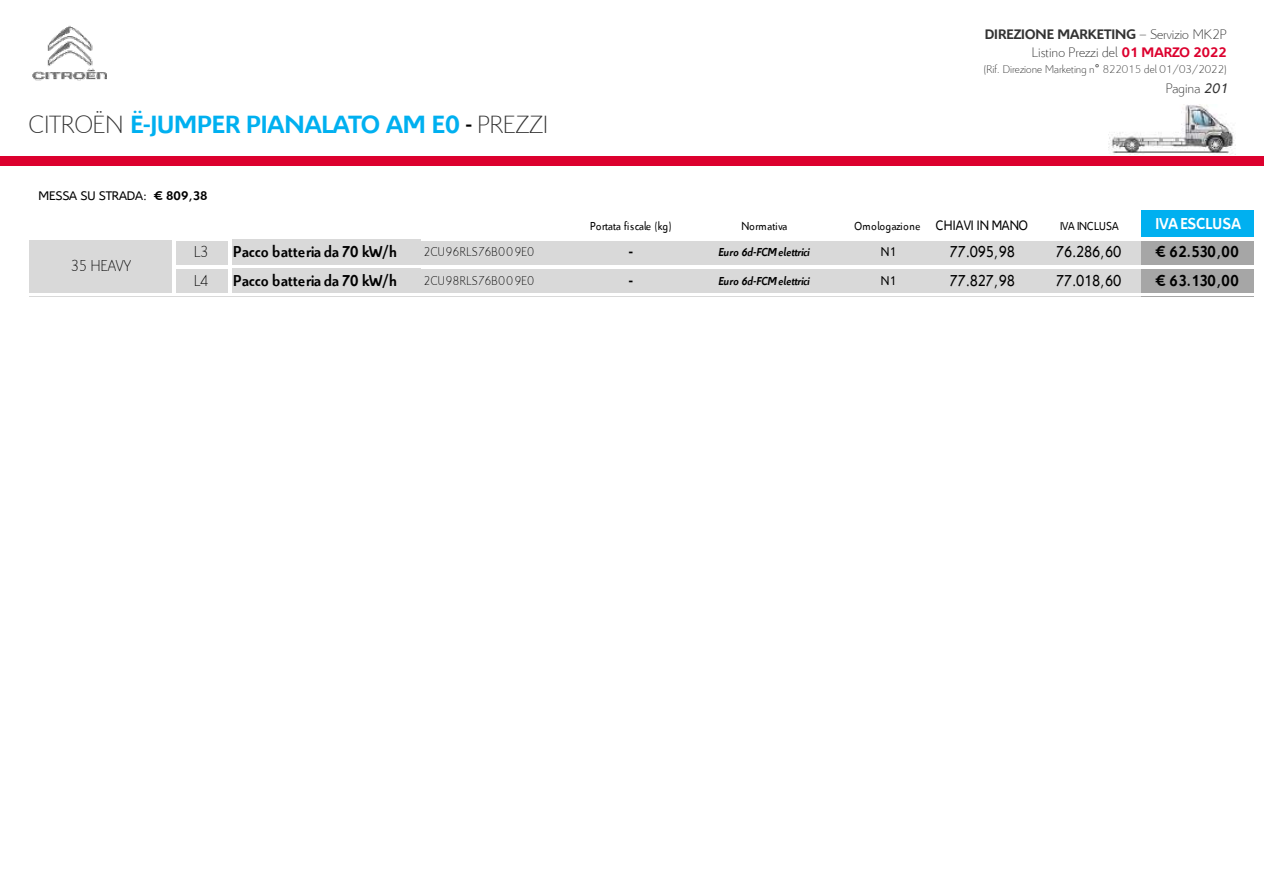
<style>
.page{position:relative;width:1264px;height:893px;background:#fff}
.page>*{position:absolute;margin:0;border:0;box-sizing:border-box;transform-origin:0 0}
.t1{font:700 27px "Citroen";color:#00b0f0}
.t2{font:700 17.1px "Citroen";letter-spacing:.005em;color:#000;scale:.89 1}
.t3{font:17.1px "Citroen";letter-spacing:-.015em;color:#000;scale:.89 1}
.t4{font:300 17.1px "Citroen";letter-spacing:-.005em;color:#000;scale:.89 1}
.t5{font:700 17.1px "Citroen";letter-spacing:.01em;color:#fff;scale:.89 1}
.t6{font:300 15px/18px "Citroen";color:#333;text-align:right}
.t7{font:300 13.65px "Citroen";letter-spacing:.045em;color:#000;scale:.89 1}
.t8{font:13.65px "Citroen";color:#000;scale:.89 1}
.t9{font:13.5px "Citroen";letter-spacing:-.005em;color:#000}
.t10{font:italic 700 12.45px "Citroen";color:#000;scale:.89 1}
.t11{font:12.45px "Citroen";letter-spacing:.02em;color:#000;scale:.89 1}
.t12{font:12.45px "Citroen";letter-spacing:.06em;color:#000;scale:.89 1}
.t13{font:300 12px "Citroen";letter-spacing:.005em;color:#333}
.s1{font-weight:700}
.s2{font-weight:700;color:#dc002e}
.s3{font-family:"Arial";font-weight:400}
.s4{color:#404040}
.s5{font-weight:300;color:#333}
.s6{font-weight:400;color:#000}
.s7{font-weight:400;font-style:italic}
.s8{font-size:14.85px}
</style>
<div class="page">
<img style="left:32px;top:25px;width:75px;height:56px">
<div style="left:0;top:156px;width:1263px;height:9px;background:#dc002e"></div>
<img style="left:1108px;top:105px;width:127px;height:49px">
<div style="left:1141px;top:211px;width:112px;height:28px;background:#00b0f0"></div>
<div style="left:29px;top:238px;width:1113px;height:58px;background:#d9d9d9"></div>
<div style="left:1141px;top:238px;width:112px;height:58px;background:#a6a6a6"></div>
<hr style="left:28px;top:238px;width:144px;height:1px;background:#fff">
<hr style="left:175px;top:237px;width:56px;height:3px;background:#fff">
<hr style="left:231px;top:237px;width:189px;height:2px;background:#fff">
<hr style="left:175px;top:265px;width:56px;height:4px;background:#fff">
<hr style="left:231px;top:265px;width:189px;height:3px;background:#fff">
<hr style="left:30px;top:294px;width:201px;height:2px;background:#fff">
<hr style="left:231px;top:294px;width:189px;height:2px;background:#fff">
<hr style="left:172px;top:237px;width:3px;height:59px;background:#fff">
<hr style="left:228px;top:240px;width:3px;height:56px;background:#fff">
<hr style="left:420px;top:237px;width:833px;height:3px;background:#fff">
<hr style="left:420px;top:265px;width:833px;height:4px;background:#fff">
<hr style="left:420px;top:294px;width:833px;height:2px;background:#fff">
<p class="t6" style="left:984px;top:25px;width:243px"><span class="s1">DIREZIONE MARKETING</span> – Servizio MK2P<br>Listino Prezzi del <span class="s2">01 MARZO 2022</span></p>
<p class="t13" style="left:983px;top:61px;width:244px">(Rif. Direzione Marketing n<span class="s3">°</span> <span class="s4">822015</span> del 01/03/2022)</p>
<h1 class="t1" style="left:29px;top:106px;width:520px"><span class="s5">CITROËN</span> Ë-JUMPER PIANALATO AM E0 <span class="s6">-</span> <span class="s5">PREZZI</span></h1>
<p class="t9" style="left:38px;top:186px;width:171px">MESSA SU STRADA: <span class="s1">€ 809,38</span></p>
<p class="t6" style="left:1165px;top:79px;width:64px">Pagina <span class="s7">201</span></p>
<p class="t11" style="left:590px;top:218px;width:93px">Portata fiscale (kg)</p>
<p class="t11" style="left:741px;top:218px;width:53px">Normativa</p>
<p class="t12" style="left:854px;top:218px;width:196px">Omologazione <span class="s8">CHIAVI IN MANO</span></p>
<p class="t11" style="left:1059px;top:218px;width:67px">IVA INCLUSA</p>
<p class="t5" style="left:1155px;top:212px;width:98px">IVA ESCLUSA</p>
<p class="t4" style="left:71px;top:254px;width:69px">35 HEAVY</p>
<p class="t4" style="left:194px;top:240px;width:17px">L3</p>
<p class="t2" style="left:233px;top:240px;width:186px">Pacco batteria da 70 kW/h</p>
<p class="t7" style="left:423px;top:243px;width:126px">2CU96RLS76B009E0</p>
<p class="t2" style="left:629px;top:240px;width:5px">-</p>
<p class="t10" style="left:718px;top:243px;width:104px">Euro 6d-FCM elettrici</p>
<p class="t8" style="left:880px;top:243px;width:19px">N1</p>
<p class="t3" style="left:949px;top:241px;width:75px">77.095,98</p>
<p class="t3" style="left:1055px;top:241px;width:75px">76.286,60</p>
<p class="t2" style="left:1155px;top:240px;width:95px">€ 62.530,00</p>
<p class="t4" style="left:194px;top:269px;width:17px">L4</p>
<p class="t2" style="left:233px;top:269px;width:186px">Pacco batteria da 70 kW/h</p>
<p class="t7" style="left:423px;top:271px;width:126px">2CU98RLS76B009E0</p>
<p class="t2" style="left:629px;top:269px;width:5px">-</p>
<p class="t10" style="left:718px;top:272px;width:104px">Euro 6d-FCM elettrici</p>
<p class="t8" style="left:880px;top:271px;width:19px">N1</p>
<p class="t3" style="left:949px;top:269px;width:75px">77.827,98</p>
<p class="t3" style="left:1055px;top:269px;width:75px">77.018,60</p>
<p class="t2" style="left:1155px;top:269px;width:95px">€ 63.130,00</p>
</div>
